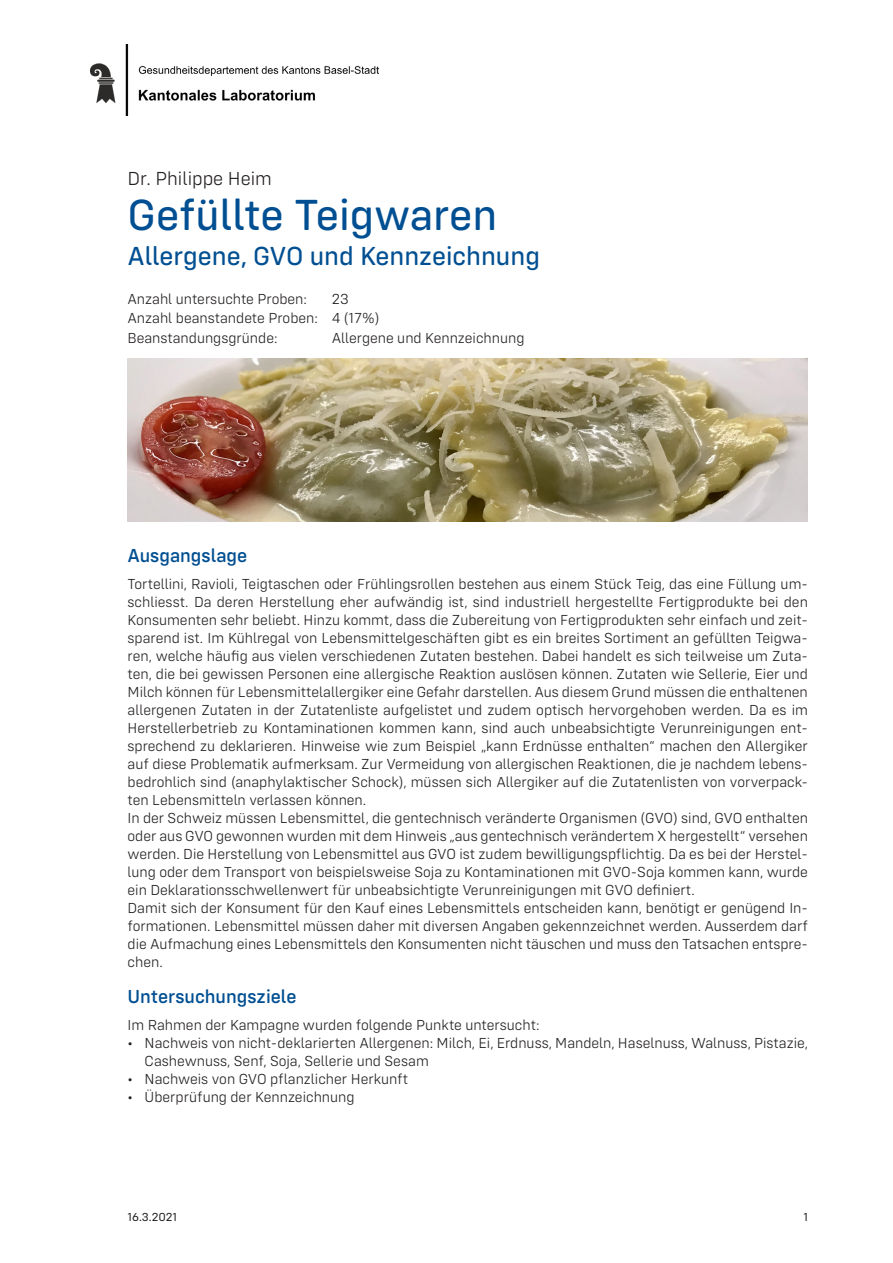
<style>
.page{position:relative;width:893px;height:1263px;background:#fff}
.page>*{position:absolute;margin:0;border:0;box-sizing:border-box;transform-origin:0 0}
.t1{font:45px "Config Rounded Text";color:#004f92}
.Untertitel{font:27px "Config Rounded Text";color:#004f92}
.Zwischentitel{font:500 19.5px "Config Rounded";color:#004f92}
.t2{font:300 19.5px "Config Rounded";color:#231f20}
.Lauftext{font:300 15px/18px "Config Rounded";color:#231f20;text-align:justify}
.Proben{font:300 15px "Config Rounded";color:#231f20}
.t3{font:12px "Config Rounded";color:#231f20}
</style>
<div class="page">
<img style="left:90px;top:45px;width:288px;height:71px">
<img style="left:128px;top:359px;width:680px;height:163px">
<p class="t2" style="left:128px;top:167px;width:146px">Dr. Philippe Heim</p>
<p class="t1" style="left:128px;top:189px;width:371px">Gefüllte Teigwaren</p>
<p class="Untertitel" style="left:128px;top:240px;width:414px">Allergene, GVO und Kennzeichnung</p>
<p class="Proben" style="left:128px;top:290px;width:181px">Anzahl untersuchte Proben:</p>
<p class="Proben" style="left:332px;top:290px;width:18px">23</p>
<p class="Proben" style="left:128px;top:310px;width:253px">Anzahl beanstandete Proben: 4 (17%)</p>
<p class="Proben" style="left:128px;top:329px;width:152px">Beanstandungsgründe:</p>
<p class="Proben" style="left:332px;top:329px;width:194px">Allergene und Kennzeichnung</p>
<p class="Zwischentitel" style="left:128px;top:544px;width:121px">Ausgangslage</p>
<p class="Lauftext" style="left:128px;top:575px;width:682px">Tortellini, Ravioli, Teigtaschen oder Frühlingsrollen bestehen aus einem Stück Teig, das eine Füllung um&shy;schliesst. Da deren Herstellung eher aufwändig ist, sind industriell hergestellte Fertigprodukte bei den Konsumenten sehr beliebt. Hinzu kommt, dass die Zubereitung von Fertigprodukten sehr einfach und zeit&shy;sparend ist. Im Kühlregal von Lebensmittelgeschäften gibt es ein breites Sortiment an gefüllten Teigwa&shy;ren, welche häufig aus vielen verschiedenen Zutaten bestehen. Dabei handelt es sich teilweise um Zuta&shy;ten, die bei gewissen Personen eine allergische Reaktion auslösen können. Zutaten wie Sellerie, Eier und Milch können für Lebensmittelallergiker eine Gefahr darstellen. Aus diesem Grund müssen die enthaltenen allergenen Zutaten in der Zutatenliste aufgelistet und zudem optisch hervorgehoben werden. Da es im Herstellerbetrieb zu Kontaminationen kommen kann, sind auch unbeabsichtigte Verunreinigungen ent&shy;sprechend zu deklarieren. Hinweise wie zum Beispiel „kann Erdnüsse enthalten“ machen den Allergiker auf diese Problematik aufmerksam. Zur Vermeidung von allergischen Reaktionen, die je nachdem lebens&shy;bedrohlich sind (anaphylaktischer Schock), müssen sich Allergiker auf die Zutatenlisten von vorverpack&shy;ten Lebensmitteln verlassen können.</p>
<p class="Lauftext" style="left:128px;top:809px;width:682px">In der Schweiz müssen Lebensmittel, die gentechnisch veränderte Organismen (GVO) sind, GVO enthalten oder aus GVO gewonnen wurden mit dem Hinweis „aus gentechnisch verändertem X hergestellt“ versehen werden. Die Herstellung von Lebensmittel aus GVO ist zudem bewilligungspflichtig. Da es bei der Herstel&shy;lung oder dem Transport von beispielsweise Soja zu Kontaminationen mit GVO-Soja kommen kann, wurde ein Deklarationsschwellenwert für unbeabsichtigte Verunreinigungen mit GVO definiert.</p>
<p class="Lauftext" style="left:128px;top:899px;width:682px">Damit sich der Konsument für den Kauf eines Lebensmittels entscheiden kann, benötigt er genügend In&shy;formationen. Lebensmittel müssen daher mit diversen Angaben gekennzeichnet werden. Ausserdem darf die Aufmachung eines Lebensmittels den Konsumenten nicht täuschen und muss den Tatsachen entspre&shy;chen.</p>
<p class="Zwischentitel" style="left:128px;top:985px;width:171px">Untersuchungsziele</p>
<p class="Lauftext" style="left:128px;top:1016px;width:413px">Im Rahmen der Kampagne wurden folgende Punkte untersucht:</p>
<p class="Lauftext" style="left:145px;top:1034px;width:665px;text-indent:-17px">• Nachweis von nicht-deklarierten Allergenen: Milch, Ei, Erdnuss, Mandeln, Haselnuss, Walnuss, Pistazie,<br>Cashewnuss, Senf, Soja, Sellerie und Sesam</p>
<p class="Lauftext" style="left:128px;top:1070px;width:282px">• Nachweis von GVO pflanzlicher Herkunft</p>
<p class="Lauftext" style="left:128px;top:1088px;width:228px">• Überprüfung der Kennzeichnung</p>
<p class="t3" style="left:128px;top:1210px;width:51px">16.3.2021</p>
<p class="t3" style="left:803px;top:1210px;width:6px">1</p>
</div>
